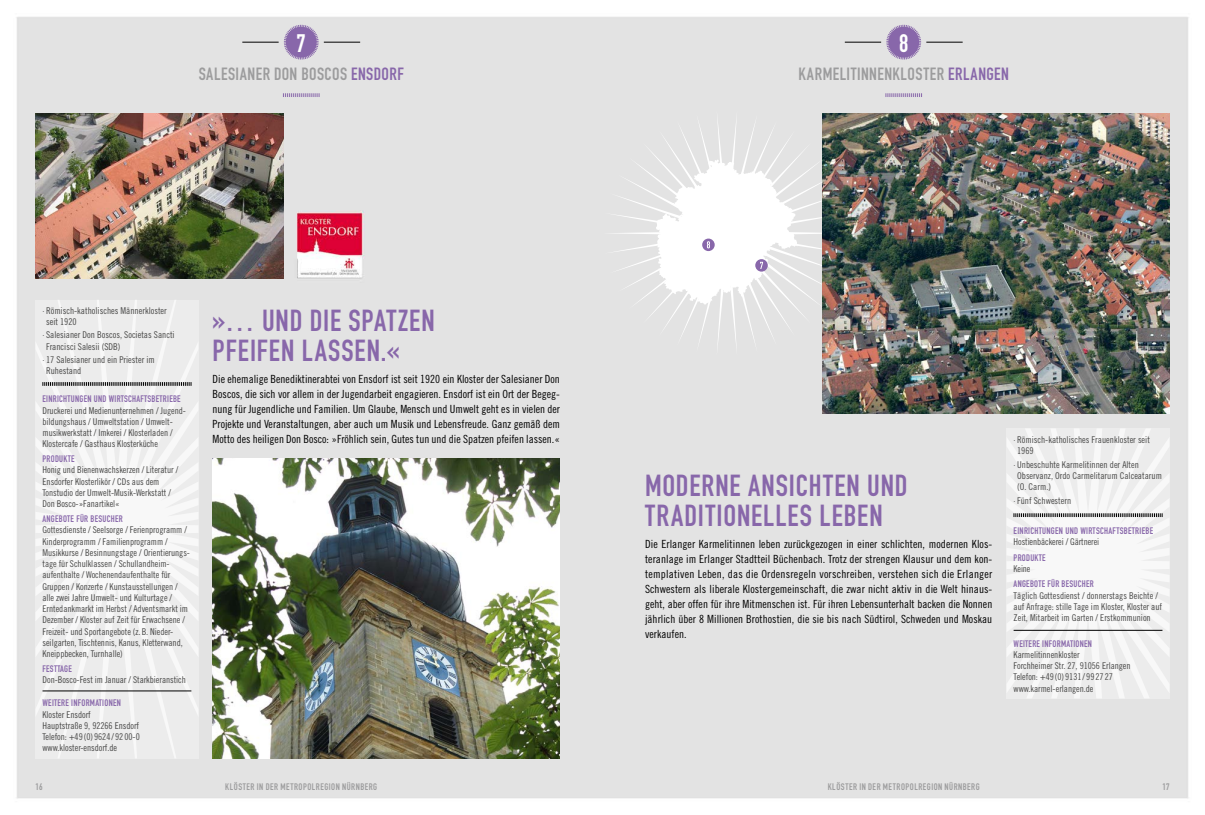
<style>
.page{position:relative;width:1205px;height:815px;background:#fff}
.page>*{position:absolute;margin:0;border:0;box-sizing:border-box;transform-origin:0 0}
.t1{font:30px/30px "DIN Engschrift LT";letter-spacing:.035em;color:#8867aa}
.t2{font:25px "DIN Engschrift LT";color:#fff}
.t3{font:17.5px "DIN Engschrift LT";letter-spacing:.03em;color:#9c9c9d}
.t4{font:11.25px/15px "Trade Gothic LT Cond Eighteen";color:#000;text-align:justify}
.t5{font:9.38px/11.2px "Trade Gothic LT Cond Eighteen";letter-spacing:-.005em;color:#484847}
.t6{font:9.38px "DIN Engschrift LT";letter-spacing:.03em;color:#8867aa}
.t7{font:9.38px "DIN Engschrift LT";letter-spacing:.055em;color:#9c9c9d}
.s1{color:#8867aa}
</style>
<div class="page">
<div style="left:16px;top:17px;width:1173px;height:782px;background:#e3e3e3"></div>
<div style="left:602px;top:110px;width:249px;height:246px;background:#e3e3e3"></div>
<svg style="left:656px;top:160px;width:142px;height:145px"></svg>
<img style="left:213px;top:458px;width:347px;height:300px">
<img style="left:35px;top:113px;width:248px;height:165px">
<img style="left:822px;top:113px;width:347px;height:300px">
<svg style="left:283px;top:93px;width:37px;height:4px"></svg>
<hr style="left:242px;top:42px;width:37px;height:1px;background:#000">
<hr style="left:324px;top:42px;width:36px;height:1px;background:#000">
<svg style="left:35px;top:300px;width:163px;height:458px;fill:#ececec"></svg>
<svg style="left:43px;top:382px;width:149px;height:4px"></svg>
<hr style="left:43px;top:691px;width:148px;height:1px;background:#000">
<svg style="left:284px;top:25px;width:35px;height:35px"></svg>
<svg style="left:885px;top:93px;width:37px;height:4px"></svg>
<hr style="left:845px;top:42px;width:36px;height:1px;background:#000">
<hr style="left:926px;top:42px;width:36px;height:1px;background:#000">
<svg style="left:886px;top:25px;width:35px;height:35px"></svg>
<svg style="left:1006px;top:428px;width:163px;height:270px"></svg>
<svg style="left:1013px;top:513px;width:150px;height:4px"></svg>
<hr style="left:1013px;top:630px;width:149px;height:1px;background:#000">
<h2 class="t2" style="left:297px;top:28px;width:11px">7</h2>
<h3 class="t3" style="left:199px;top:64px;width:207px">SALESIANER DON BOSCOS <span class="s1">ENSDORF</span></h3>
<h2 class="t2" style="left:899px;top:28px;width:11px">8</h2>
<h3 class="t3" style="left:798px;top:64px;width:212px">KARMELITINNENKLOSTER <span class="s1">ERLANGEN</span></h3>
<p class="t5" style="left:46px;top:305px;width:122px;text-indent:-4px">· Römisch-katholisches Männerkloster seit 1920</p>
<p class="t5" style="left:46px;top:329px;width:130px;text-indent:-4px">· Salesianer Don Boscos, Societas Sancti<br>Francisci Salesii (SDB)</p>
<p class="t5" style="left:46px;top:354px;width:110px;text-indent:-4px">· 17 Salesianer und ein Priester im<br>Ruhestand</p>
<p class="t6" style="left:43px;top:394px;width:140px">EINRICHTUNGEN UND WIRTSCHAFTSBETRIEBE</p>
<p class="t5" style="left:43px;top:405px;width:145px">Druckerei und Medienunternehmen / Jugend&shy;bildungshaus / Umweltstation / Umwelt&shy;musikwerkstatt / Imkerei / Klosterladen / Klostercafe / Gasthaus Klosterküche</p>
<p class="t6" style="left:43px;top:453px;width:34px">PRODUKTE</p>
<p class="t5" style="left:43px;top:464px;width:137px">Honig und Bienenwachskerzen / Literatur / Ensdorfer Klosterlikör / CDs aus dem Tonstudio der Umwelt-Musik-Werkstatt / Don Bosco-»Fanartikel«</p>
<p class="t6" style="left:43px;top:513px;width:82px">ANGEBOTE FÜR BESUCHER</p>
<p class="t5" style="left:43px;top:524px;width:149px">Gottesdienste / Seelsorge / Ferienprogramm / Kinderprogramm / Familienprogramm / Musikkurse / Besinnungstage / Orientierungs&shy;tage für Schulklassen / Schullandheim&shy;aufenthalte / Wochenendaufenthalte für Gruppen / Konzerte / Kunstausstellungen / alle zwei Jahre Umwelt- und Kulturtage / Erntedankmarkt im Herbst / Adventsmarkt im Dezember / Kloster auf Zeit für Erwachsene / Freizeit- und Sportangebote (z.B. Nieder&shy;seilgarten, Tischtennis, Kanus, Kletterwand, Kneippbecken, Turnhalle)</p>
<p class="t6" style="left:43px;top:663px;width:31px">FESTTAGE</p>
<p class="t5" style="left:43px;top:674px;width:145px">Don-Bosco-Fest im Januar / Starkbieranstich</p>
<p class="t6" style="left:43px;top:698px;width:80px">WEITERE INFORMATIONEN</p>
<p class="t5" style="left:43px;top:709px;width:99px">Kloster Ensdorf<br>Hauptstraße 9, 92266 Ensdorf<br>Telefon: +49 (0) 9624 / 92 00-0 www.kloster-ensdorf.de</p>
<h1 class="t1" style="left:213px;top:306px;width:224px">»… UND DIE SPATZEN<br>PFEIFEN LASSEN.«</h1>
<p class="t4" style="left:213px;top:372px;width:349px">Die ehemalige Benediktinerabtei von Ensdorf ist seit 1920 ein Kloster der Salesianer Don Boscos, die sich vor allem in der Jugendarbeit engagieren. Ensdorf ist ein Ort der Begeg&shy;nung für Jugendliche und Familien. Um Glaube, Mensch und Umwelt geht es in vielen der Projekte und Veranstaltungen, aber auch um Musik und Lebensfreude. Ganz gemäß dem Motto des heiligen Don Bosco: »Fröhlich sein, Gutes tun und die Spatzen pfeifen lassen.«</p>
<h1 class="t1" style="left:645px;top:471px;width:261px">MODERNE ANSICHTEN UND<br>TRADITIONELLES LEBEN</h1>
<p class="t4" style="left:645px;top:537px;width:349px">Die Erlanger Karmelitinnen leben zurückgezogen in einer schlichten, modernen Klos&shy;teranlage im Erlanger Stadtteil Büchenbach. Trotz der strengen Klausur und dem kon&shy;templativen Leben, das die Ordensregeln vorschreiben, verstehen sich die Erlanger Schwestern als liberale Klostergemeinschaft, die zwar nicht aktiv in die Welt hinaus&shy;geht, aber offen für ihre Mitmenschen ist. Für ihren Lebensunterhalt backen die Nonnen jährlich über 8 Millionen Brothostien, die sie bis nach Südtirol, Schweden und Moskau verkaufen.</p>
<p class="t5" style="left:1017px;top:434px;width:134px;text-indent:-4px">· Römisch-katholisches Frauenkloster seit<br>1969</p>
<p class="t5" style="left:1017px;top:459px;width:146px;text-indent:-4px">· Unbeschuhte Karmelitinnen der Alten<br>Observanz, Ordo Carmelitarum Calceatarum (O. Carm.)</p>
<p class="t5" style="left:1013px;top:495px;width:59px">· Fünf Schwestern</p>
<p class="t6" style="left:1013px;top:525px;width:141px">EINRICHTUNGEN UND WIRTSCHAFTSBETRIEBE</p>
<p class="t5" style="left:1013px;top:536px;width:87px">Hostienbäckerei / Gärtnerei</p>
<p class="t6" style="left:1013px;top:552px;width:34px">PRODUKTE</p>
<p class="t5" style="left:1013px;top:563px;width:18px">Keine</p>
<p class="t6" style="left:1013px;top:579px;width:82px">ANGEBOTE FÜR BESUCHER</p>
<p class="t5" style="left:1013px;top:590px;width:150px">Täglich Gottesdienst / donnerstags Beichte / auf Anfrage: stille Tage im Kloster, Kloster auf<br>Zeit, Mitarbeit im Garten / Erstkommunion</p>
<p class="t6" style="left:1013px;top:638px;width:80px">WEITERE INFORMATIONEN</p>
<p class="t5" style="left:1013px;top:649px;width:118px">Karmelitinnenkloster<br>Forchheimer Str. 27, 91056 Erlangen<br>Telefon: +49 (0) 9131 / 99 27 27 www.karmel-erlangen.de</p>
<p class="t7" style="left:35px;top:781px;width:9px">16</p>
<p class="t7" style="left:225px;top:781px;width:154px">KLÖSTER IN DER METROPOLREGION NÜRNBERG</p>
<p class="t7" style="left:828px;top:781px;width:154px">KLÖSTER IN DER METROPOLREGION NÜRNBERG</p>
<p class="t7" style="left:1162px;top:781px;width:9px">17</p>
</div>
